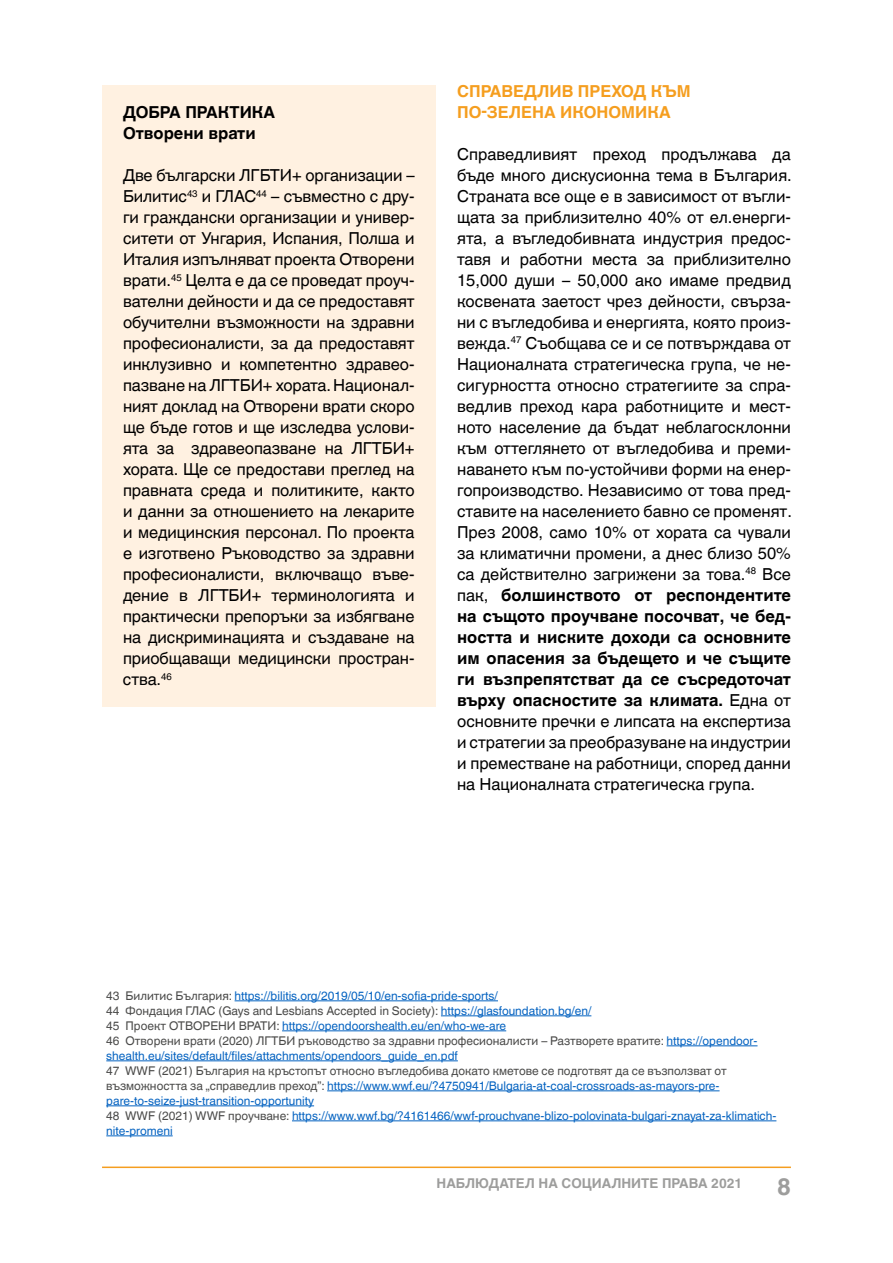
<style>
.page{position:relative;width:893px;height:1263px;background:#fff}
.page>*{position:absolute;margin:0;border:0;box-sizing:border-box;transform-origin:0 0}
.t1{font:700 24px "Helvetica World";color:#9d9d9c}
.t2{font:16.5px/21px "Helvetica World";letter-spacing:-.005em;color:#000;text-align:justify}
.t3{font:700 16.5px/21px "Helvetica World";color:#f59e1f}
.t4{font:700 16.5px/21px "Helvetica World";color:#000}
.t5{font:700 13.5px "Helvetica World";color:#9d9d9c}
.t6{font:12px/15px "Helvetica World";color:#0563c1}
.s1{font-weight:700}
.s2{color:#4a4a49}
</style>
<div class="page">
<hr style="left:102px;top:1166px;width:689px;height:2px;background:#f59e1f">
<div style="left:102px;top:85px;width:334px;height:75px;background:#fff1e1"></div>
<div style="left:102px;top:148px;width:334px;height:558px;background:#fff1e1"></div>
<hr style="left:235px;top:1000px;width:263px;height:1px;background:#0563c1">
<hr style="left:441px;top:1015px;width:150px;height:1px;background:#0563c1">
<hr style="left:282px;top:1030px;width:224px;height:1px;background:#0563c1">
<hr style="left:667px;top:1045px;width:90px;height:1px;background:#0563c1">
<hr style="left:106px;top:1060px;width:352px;height:1px;background:#0563c1">
<hr style="left:327px;top:1090px;width:393px;height:1px;background:#0563c1">
<hr style="left:106px;top:1105px;width:208px;height:1px;background:#0563c1">
<hr style="left:292px;top:1120px;width:484px;height:1px;background:#0563c1">
<hr style="left:106px;top:1135px;width:67px;height:1px;background:#0563c1">
<p class="t4" style="left:123px;top:102px;width:154px">ДОБРА ПРАКТИКА<br>Отворени врати</p>
<p class="t2" style="left:123px;top:165px;width:293px">Две български ЛГБТИ+ организации – Билитис<sup>43</sup> и ГЛАС<sup>44</sup> – съвместно с дру&shy;ги граждански организации и универ&shy;ситети от Унгария, Испания, Полша и Италия изпълняват проекта Отворени врати.<sup>45</sup> Целта е да се проведат проуч&shy;вателни дейности и да се предоставят обучителни възможности на здравни професионалисти, за да предоставят инклузивно и компетентно здравео&shy;пазване на ЛГТБИ+ хората.Национал&shy;ният доклад на Отворени врати скоро ще бъде готов и ще изследва услови&shy;ята за здравеопазване на ЛГТБИ+ хората. Ще се предостави преглед на правната среда и политиките, както и данни за отношението на лекарите и медицинския персонал. По проекта е изготвено Ръководство за здравни професионалисти, включващо въве&shy;дение в ЛГТБИ+ терминологията и практически препоръки за избягване на дискриминацията и създаване на приобщаващи медицински простран&shy;ства.<sup>46</sup></p>
<p class="t3" style="left:457px;top:81px;width:235px">СПРАВЕДЛИВ ПРЕХОД КЪМ<br>ПО-ЗЕЛЕНА ИКОНОМИКА</p>
<p class="t2" style="left:457px;top:144px;width:336px">Справедливият преход продължава да бъде много дискусионна тема в България.<br>Страната все още е в зависимост от въгли&shy;щата за приблизително 40% от ел.енерги&shy;ята, а въгледобивната индустрия предос&shy;тавя и работни места за приблизително 15,000 души – 50,000 ако имаме предвид косвената заетост чрез дейности, свърза&shy;ни с въгледобива и енергията, която произ&shy;вежда.<sup>47</sup> Съобщава се и се потвърждава от Националната стратегическа група, че не&shy;сигурността относно стратегиите за спра&shy;ведлив преход кара работниците и мест&shy;ното население да бъдат неблагосклонни към оттеглянето от въгледобива и преми&shy;наването към по-устойчиви форми на енер&shy;гопроизводство. Независимо от това пред&shy;ставите на населението бавно се променят.<br>През 2008, само 10% от хората са чували за климатични промени, а днес близо 50% са действително загрижени за това.<sup>48</sup> Все пак, <span class="s1">болшинството от респондентите на същото проучване посочват, че бед&shy;ността и ниските доходи са основните им опасения за бъдещето и че същите ги възпрепятстват да се съсредоточат върху опасностите за климата.</span> Една от основните пречки е липсата на експертиза и стратегии за преобразуване на индустрии и преместване на работници, според данни на Националната стратегическа група.</p>
<p class="t6" style="left:106px;top:989px;width:653px"><span class="s2">43 Билитис България:</span> https://bilitis.org/2019/05/10/en-sofia-pride-sports/<br><span class="s2">44 Фондация ГЛАС (Gays and Lesbians Accepted in Society):</span> https://glasfoundation.bg/en/<br><span class="s2">45 Проект ОТВОРЕНИ ВРАТИ:</span> https://opendoorshealth.eu/en/who-we-are<br><span class="s2">46 Отворени врати (2020) ЛГТБИ ръководство за здравни професионалисти – Разтворете вратите:</span> https://opendoor&shy;shealth.eu/sites/default/files/attachments/opendoors_guide_en.pdf</p>
<p class="t6" style="left:106px;top:1064px;width:672px"><span class="s2">47 WWF (2021) България на кръстопът относно въгледобива докато кметове се подготвят да се възползват от възможността за „справедлив преход”:</span> https://www.wwf.eu/?4750941/Bulgaria-at-coal-crossroads-as-mayors-pre&shy;pare-to-seize-just-transition-opportunity<br><span class="s2">48 WWF (2021) WWF проучване:</span> https://www.wwf.bg/?4161466/wwf-prouchvane-blizo-polovinata-bulgari-znayat-za-klimatich&shy;nite-promeni</p>
<p class="t5" style="left:437px;top:1175px;width:307px">НАБЛЮДАТЕЛ НА СОЦИАЛНИТЕ ПРАВА 2021</p>
<h1 class="t1" style="left:777px;top:1173px;width:15px">8</h1>
</div>
